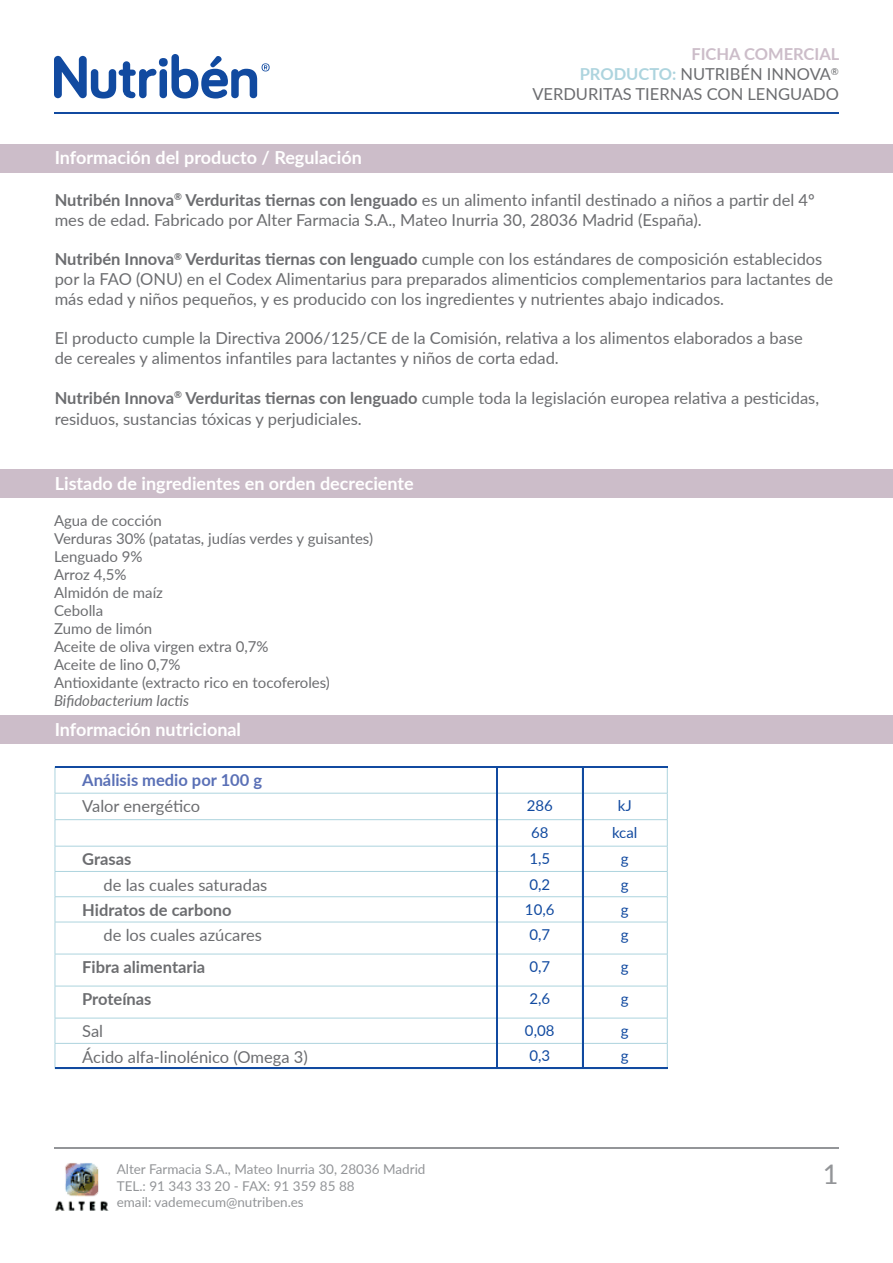
<style>
.page{position:relative;width:893px;height:1263px;background:#fff}
.page>*{position:absolute;margin:0;border:0;box-sizing:border-box;transform-origin:0 0}
.t1{font:27px "Lato";color:#939598}
.t2{font:700 18px "Lato";color:#fff}
.t3{font:16.5px/19.8px "Lato";color:#6c6d70}
.t4{font:700 16.5px "Lato";color:#6c6d70}
.t5{font:700 16.5px "Lato";color:#5a70b6}
.t6{font:15px/18px "Lato";color:#6c6d70}
.t7{font:15px "Lato";color:#114aa0}
.t8{font:italic 15px "Lato";color:#6c6d70}
.t9{font:13.5px/16.2px "Lato";color:#939598}
.s1{font-weight:700;color:#ccbdc9}
.s2{font-weight:700;color:#add4de}
.s3{font-weight:700}
</style>
<div class="page">
<svg style="left:54px;top:56px;width:102px;height:43px"></svg>
<div style="left:160px;top:69px;width:7px;height:29px;background:#114aa0;border-radius:4px"></div>
<div style="left:159px;top:58px;width:9px;height:9px;background:#114aa0;border-radius:50%"></div>
<svg style="left:171px;top:54px;width:99px;height:45px"></svg>
<hr style="left:55px;top:113px;width:784px;height:1px;background:#114aa0">
<hr style="left:55px;top:1148px;width:784px;height:1px;background:#939598">
<img style="left:55px;top:1163px;width:53px;height:47px">
<div style="left:0;top:144px;width:893px;height:28px;background:#ccbdc9"></div>
<div style="left:0;top:470px;width:893px;height:28px;background:#ccbdc9"></div>
<div style="left:0;top:716px;width:893px;height:28px;background:#ccbdc9"></div>
<hr style="left:55px;top:793px;width:442px;height:1px;background:#add4de">
<hr style="left:497px;top:793px;width:85px;height:1px;background:#add4de">
<hr style="left:582px;top:793px;width:85px;height:1px;background:#add4de">
<hr style="left:55px;top:819px;width:442px;height:1px;background:#add4de">
<hr style="left:497px;top:819px;width:85px;height:1px;background:#add4de">
<hr style="left:582px;top:819px;width:85px;height:1px;background:#add4de">
<hr style="left:55px;top:846px;width:442px;height:1px;background:#add4de">
<hr style="left:497px;top:846px;width:85px;height:1px;background:#add4de">
<hr style="left:582px;top:846px;width:85px;height:1px;background:#add4de">
<hr style="left:55px;top:871px;width:442px;height:1px;background:#add4de">
<hr style="left:497px;top:871px;width:85px;height:1px;background:#add4de">
<hr style="left:582px;top:871px;width:85px;height:1px;background:#add4de">
<hr style="left:55px;top:896px;width:442px;height:1px;background:#add4de">
<svg style="left:55px;top:767px;width:1px;height:155px"></svg>
<hr style="left:497px;top:896px;width:85px;height:1px;background:#add4de">
<hr style="left:582px;top:896px;width:85px;height:1px;background:#add4de">
<svg style="left:667px;top:767px;width:1px;height:155px"></svg>
<hr style="left:55px;top:922px;width:442px;height:1px;background:#add4de">
<hr style="left:55px;top:922px;width:1px;height:32px;background:#add4de">
<hr style="left:497px;top:922px;width:85px;height:1px;background:#add4de">
<hr style="left:582px;top:922px;width:85px;height:1px;background:#add4de">
<hr style="left:667px;top:922px;width:1px;height:32px;background:#add4de">
<hr style="left:55px;top:954px;width:442px;height:1px;background:#add4de">
<hr style="left:55px;top:954px;width:1px;height:32px;background:#add4de">
<hr style="left:497px;top:954px;width:85px;height:1px;background:#add4de">
<hr style="left:582px;top:954px;width:85px;height:1px;background:#add4de">
<hr style="left:667px;top:954px;width:1px;height:32px;background:#add4de">
<hr style="left:55px;top:986px;width:442px;height:1px;background:#add4de">
<hr style="left:55px;top:986px;width:1px;height:32px;background:#add4de">
<hr style="left:497px;top:986px;width:85px;height:1px;background:#add4de">
<hr style="left:582px;top:986px;width:85px;height:1px;background:#add4de">
<hr style="left:667px;top:986px;width:1px;height:32px;background:#add4de">
<hr style="left:55px;top:1018px;width:442px;height:1px;background:#add4de">
<hr style="left:497px;top:1018px;width:85px;height:1px;background:#add4de">
<hr style="left:582px;top:1018px;width:85px;height:1px;background:#add4de">
<hr style="left:55px;top:1043px;width:442px;height:1px;background:#add4de">
<svg style="left:55px;top:1018px;width:1px;height:50px"></svg>
<hr style="left:497px;top:1043px;width:85px;height:1px;background:#add4de">
<hr style="left:582px;top:1043px;width:85px;height:1px;background:#add4de">
<svg style="left:667px;top:1018px;width:1px;height:50px"></svg>
<hr style="left:55px;top:766px;width:612px;height:1px;background:#114aa0">
<hr style="left:55px;top:1068px;width:612px;height:1px;background:#114aa0">
<hr style="left:496px;top:766px;width:2px;height:303px;background:#114aa0">
<hr style="left:582px;top:766px;width:1px;height:303px;background:#114aa0">
<p class="t3" style="left:532px;top:44px;width:309px;text-align:right"><span class="s1">FICHA COMERCIAL<br></span><span class="s2">PRODUCTO:</span> NUTRIBÉN INNOVA<sup>®<br></sup>VERDURITAS TIERNAS CON LENGUADO</p>
<p class="t2" style="left:55px;top:145px;width:309px">Información del producto / Regulación</p>
<p class="t3" style="left:55px;top:189px;width:762px"><span class="s3">Nutribén Innova</span><sup>®</sup> <span class="s3">Verduritas tiernas con lenguado</span> es un alimento infantil destinado a niños a partir del 4º mes de edad. Fabricado por Alter Farmacia S.A., Mateo Inurria 30, 28036 Madrid (España).</p>
<p class="t3" style="left:55px;top:249px;width:780px"><span class="s3">Nutribén Innova</span><sup>®</sup> <span class="s3">Verduritas tiernas con lenguado</span> cumple con los estándares de composición establecidos por la FAO (ONU) en el Codex Alimentarius para preparados alimenticios complementarios para lactantes de más edad y niños pequeños, y es producido con los ingredientes y nutrientes abajo indicados.</p>
<p class="t3" style="left:55px;top:328px;width:750px">El producto cumple la Directiva 2006/125/CE de la Comisión, relativa a los alimentos elaborados a base de cereales y alimentos infantiles para lactantes y niños de corta edad.</p>
<p class="t3" style="left:55px;top:386px;width:766px;line-height:21.6px"><span class="s3">Nutribén Innova</span><sup>®</sup> <span class="s3">Verduritas tiernas con lenguado</span> cumple toda la legislación europea relativa a pesticidas, residuos, sustancias tóxicas y perjudiciales.</p>
<p class="t2" style="left:55px;top:470px;width:361px">Listado de ingredientes en orden decreciente</p>
<p class="t6" style="left:54px;top:511px;width:321px">Agua de cocción<br>Verduras 30% (patatas, judías verdes y guisantes)<br>Lenguado 9%<br>Arroz 4,5%<br>Almidón de maíz<br>Cebolla<br>Zumo de limón<br>Aceite de oliva virgen extra 0,7%<br>Aceite de lino 0,7%<br>Antioxidante (extracto rico en tocoferoles)</p>
<p class="t8" style="left:54px;top:690px;width:137px">Bifidobacterium lactis</p>
<p class="t2" style="left:55px;top:716px;width:188px">Información nutricional</p>
<p class="t5" style="left:82px;top:768px;width:181px">Análisis medio por 100 g</p>
<p class="t3" style="left:82px;top:796px;width:120px">Valor energético</p>
<p class="t7" style="left:527px;top:795px;width:28px">286</p>
<p class="t7" style="left:618px;top:795px;width:15px">kJ</p>
<p class="t7" style="left:531px;top:821px;width:19px">68</p>
<p class="t7" style="left:612px;top:821px;width:27px">kcal</p>
<p class="t4" style="left:82px;top:847px;width:51px">Grasas</p>
<p class="t7" style="left:529px;top:848px;width:22px">1,5</p>
<p class="t7" style="left:621px;top:848px;width:9px">g</p>
<p class="t3" style="left:103px;top:874px;width:165px">de las cuales saturadas</p>
<p class="t7" style="left:529px;top:873px;width:22px">0,2</p>
<p class="t7" style="left:621px;top:873px;width:9px">g</p>
<p class="t4" style="left:82px;top:898px;width:151px">Hidratos de carbono</p>
<p class="t7" style="left:525px;top:899px;width:31px">10,6</p>
<p class="t7" style="left:621px;top:899px;width:9px">g</p>
<p class="t3" style="left:103px;top:925px;width:160px">de los cuales azúcares</p>
<p class="t7" style="left:529px;top:924px;width:22px">0,7</p>
<p class="t7" style="left:621px;top:924px;width:9px">g</p>
<p class="t4" style="left:82px;top:955px;width:125px">Fibra alimentaria</p>
<p class="t7" style="left:529px;top:956px;width:22px">0,7</p>
<p class="t7" style="left:621px;top:956px;width:9px">g</p>
<p class="t4" style="left:82px;top:987px;width:71px">Proteínas</p>
<p class="t7" style="left:529px;top:988px;width:22px">2,6</p>
<p class="t7" style="left:621px;top:988px;width:9px">g</p>
<p class="t3" style="left:82px;top:1021px;width:22px">Sal</p>
<p class="t7" style="left:525px;top:1020px;width:31px">0,08</p>
<p class="t7" style="left:621px;top:1020px;width:9px">g</p>
<p class="t3" style="left:82px;top:1046px;width:227px">Ácido alfa-linolénico (Omega 3)</p>
<p class="t7" style="left:529px;top:1045px;width:22px">0,3</p>
<p class="t7" style="left:621px;top:1045px;width:9px">g</p>
<p class="t9" style="left:117px;top:1161px;width:310px">Alter Farmacia S.A., Mateo Inurria 30, 28036 Madrid<br>TEL.: 91 343 33 20 - FAX: 91 359 85 88<br>email: vademecum@nutriben.es</p>
<h1 class="t1" style="left:823px;top:1155px;width:17px">1</h1>
</div>
